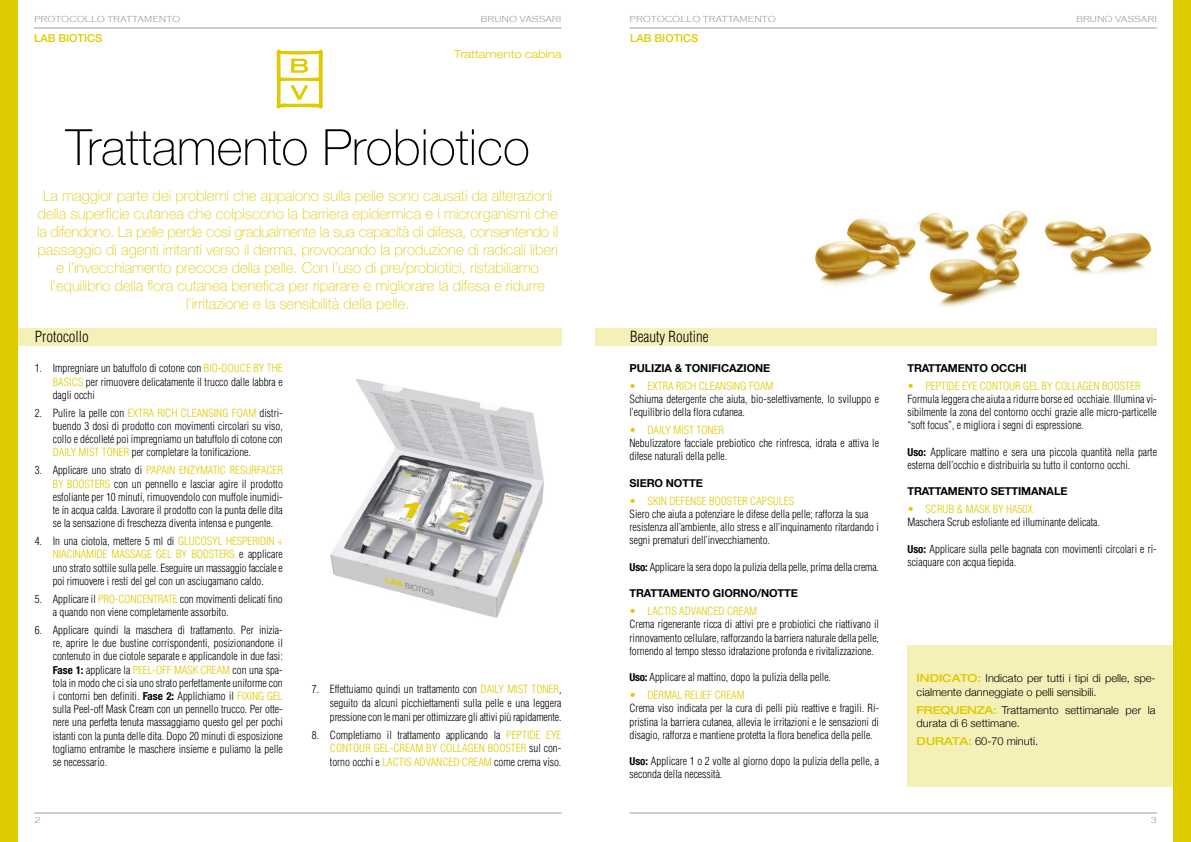
<style>
.page{position:relative;width:1191px;height:842px;background:#fff}
.page>*{position:absolute;margin:0;border:0;box-sizing:border-box;transform-origin:0 0}
.t1{font:100 50px "Helvetica Neue LT Std";color:#000}
.t2{font:100 15px/18px "Helvetica Neue LT Std";color:#decb00;text-align:center}
.t3{font:300 condensed 15px "Helvetica";color:#000}
.t4{font:300 condensed 11px/13.2px "Helvetica";color:#000;text-align:justify}
.t5{font:300 condensed 11px "Helvetica";color:#decb00}
.t6{font:300 11px/13.2px "Helvetica Neue";color:#000}
.t7{font:700 11px "Helvetica Neue";letter-spacing:-.01em;color:#000}
.t8{font:500 11px "Helvetica Neue LT Std";color:#decb00}
.t9{font:300 expanded 11px "Helvetica Neue";color:#decb00}
.t10{font:300 9px "Copperplate Gothic";color:#9d9d9c}
.s1{color:#decb00}
.s2{font-family:"Helvetica Neue";font-weight:700}
.s3{font-weight:500;font-stretch:expanded;color:#decb00}
</style>
<div class="page">
<hr style="left:34px;top:28px;width:527px;height:1px;background:#9e9e9c">
<hr style="left:34px;top:813px;width:527px;height:1px;background:#9e9e9c">
<hr style="left:629px;top:28px;width:528px;height:1px;background:#9e9e9c">
<hr style="left:629px;top:813px;width:528px;height:1px;background:#9e9e9c">
<div style="left:0;top:0;width:17px;height:842px;background:#decb00"></div>
<div style="left:1174px;top:0;width:17px;height:842px;background:#decb00"></div>
<svg style="left:277px;top:50px;width:46px;height:58px"></svg>
<div style="left:0;top:328px;width:561px;height:18px;background:#f5f0b8"></div>
<div style="left:595px;top:328px;width:562px;height:18px;background:#f5f0b8"></div>
<div style="left:907px;top:645px;width:267px;height:142px;background:#f5f0b8"></div>
<img style="left:815px;top:211px;width:337px;height:96px">
<img style="left:330px;top:379px;width:214px;height:239px">
<p class="t10" style="left:34px;top:14px;width:148px">PROTOCOLLO TRATTAMENTO</p>
<p class="t10" style="left:480px;top:14px;width:82px">BRUNO VASSARI</p>
<p class="t10" style="left:1076px;top:14px;width:82px">BRUNO VASSARI</p>
<p class="t10" style="left:629px;top:14px;width:148px">PROTOCOLLO TRATTAMENTO</p>
<p class="t8" style="left:34px;top:31px;width:70px">LAB BIOTICS</p>
<p class="t8" style="left:630px;top:32px;width:70px">LAB BIOTICS</p>
<p class="t9" style="left:454px;top:48px;width:109px">Trattamento cabina</p>
<h1 class="t1" style="left:66px;top:119px;width:466px">Trattamento Probiotico</h1>
<p class="t2" style="left:37px;top:187px;width:522px">La maggior parte dei problemi che appaiono sulla pelle sono causati da alterazioni della superficie cutanea che colpiscono la barriera epidermica e i microrganismi che la difendono. La pelle perde così gradualmente la sua capacità di difesa, consentendo il passaggio di agenti irritanti verso il derma, provocando la produzione di radicali liberi e l’invecchiamento precoce della pelle. Con l’uso di pre/probiotici, ristabiliamo l’equilibrio della flora cutanea benefica per riparare e migliorare la difesa e ridurre l’irritazione e la sensibilità della pelle.</p>
<h2 class="t3" style="left:35px;top:328px;width:56px">Protocollo</h2>
<h2 class="t3" style="left:630px;top:328px;width:80px">Beauty Routine</h2>
<p class="t4" style="left:53px;top:361px;width:232px;line-height:13.6px;text-indent:-18px">1. Impregniare un batuffolo di cotone con <span class="s1">BIO-DOUCE BY THE BASICS</span> per rimuovere delicatamente il trucco dalle labbra e dagli occhi</p>
<p class="t4" style="left:53px;top:406px;width:232px;text-indent:-18px">2. Pulire la pelle con <span class="s1">EXTRA RICH CLEANSING FOAM</span> distri&shy;buendo 3 dosi di prodotto con movimenti circolari su viso, collo e décolleté poi impregniamo un batuffolo di cotone con <span class="s1">DAILY MIST TONER</span> per completare la tonificazione.</p>
<p class="t4" style="left:53px;top:464px;width:232px;text-indent:-18px">3. Applicare uno strato di <span class="s1">PAPAIN ENZYMATIC RESURFACER BY BOOSTERS</span> con un pennello e lasciar agire il prodotto esfoliante per 10 minuti, rimuovendolo con muffole inumidi&shy;te in acqua calda. Lavorare il prodotto con la punta delle dita se la sensazione di freschezza diventa intensa e pungente.</p>
<p class="t4" style="left:53px;top:535px;width:232px;text-indent:-18px">4. In una ciotola, mettere 5 ml di <span class="s1">GLUCOSYL HESPERIDIN + NIACINAMIDE MASSAGE GEL BY BOOSTERS</span> e applicare uno strato sottile sulla pelle. Eseguire un massaggio facciale e poi rimuovere i resti del gel con un asciugamano caldo.</p>
<p class="t4" style="left:53px;top:592px;width:232px;text-indent:-18px">5. Applicare il <span class="s1">PRO-CONCENTRATE</span> con movimenti delicati fino a quando non viene completamente assorbito.</p>
<p class="t4" style="left:53px;top:623px;width:232px;text-indent:-18px">6. Applicare quindi la maschera di trattamento. Per inizia&shy;re, aprire le due bustine corrispondenti, posizionandone il contenuto in due ciotole separate e applicandole in due fasi:<br><span class="s2">Fase 1:</span> applicare la <span class="s1">PEEL-OFF MASK CREAM</span> con una spa&shy;tola in modo che ci sia uno strato perfettamente uniforme con i contorni ben definiti. <span class="s2">Fase 2:</span> Applichiamo il <span class="s1">FIXING GEL </span>sulla Peel-off Mask Cream con un pennello trucco. Per otte&shy;nere una perfetta tenuta massaggiamo questo gel per pochi istanti con la punta delle dita. Dopo 20 minuti di esposizione togliamo entrambe le maschere insieme e puliamo la pelle se necessario.</p>
<p class="t4" style="left:330px;top:682px;width:233px;line-height:14px;text-indent:-18px">7. Effettuiamo quindi un trattamento con <span class="s1">DAILY MIST TONER</span>, seguito da alcuni picchiettamenti sulla pelle e una leggera pressione con le mani per ottimizzare gli attivi più rapidamente.</p>
<p class="t4" style="left:330px;top:728px;width:233px;line-height:13.6px;text-indent:-18px">8. Completiamo il trattamento applicando la <span class="s1">PEPTIDE EYE CONTOUR GEL-CREAM BY COLLAGEN BOOSTER</span> sul con&shy;torno occhi e <span class="s1">LACTIS ADVANCED CREAM</span> come crema viso.</p>
<p class="t7" style="left:629px;top:359px;width:142px">PULIZIA &amp; TONIFICAZIONE</p>
<p class="t5" style="left:629px;top:379px;width:145px">• EXTRA RICH CLEANSING FOAM</p>
<p class="t4" style="left:629px;top:392px;width:251px">Schiuma detergente che aiuta, bio-selettivamente, lo sviluppo e l’equilibrio della flora cutanea.</p>
<p class="t5" style="left:629px;top:423px;width:96px">• DAILY MIST TONER</p>
<p class="t4" style="left:629px;top:437px;width:251px">Nebulizzatore facciale prebiotico che rinfresca, idrata e attiva le difese naturali della pelle.</p>
<p class="t7" style="left:629px;top:474px;width:75px">SIERO NOTTE</p>
<p class="t5" style="left:629px;top:494px;width:166px">• SKIN DEFENSE BOOSTER CAPSULES</p>
<p class="t4" style="left:629px;top:507px;width:251px;text-align:left">Siero che aiuta a potenziare le difese della pelle; rafforza la sua resistenza all’ambiente, allo stress e all’inquinamento ritardando i segni prematuri dell’invecchiamento.</p>
<p class="t4" style="left:629px;top:560px;width:251px"><span class="s2">Uso:</span> Applicare la sera dopo la pulizia della pelle, prima della crema.</p>
<p class="t7" style="left:629px;top:585px;width:170px">TRATTAMENTO GIORNO/NOTTE</p>
<p class="t5" style="left:629px;top:604px;width:129px">• LACTIS ADVANCED CREAM</p>
<p class="t4" style="left:629px;top:618px;width:251px">Crema rigenerante ricca di attivi pre e probiotici che riattivano il rinnovamento cellulare, rafforzando la barriera naturale della pelle, fornendo al tempo stesso idratazione profonda e rivitalizzazione.</p>
<p class="t4" style="left:629px;top:671px;width:203px"><span class="s2">Uso:</span> Applicare al mattino, dopo la pulizia della pelle.</p>
<p class="t5" style="left:629px;top:688px;width:117px">• DERMAL RELIEF CREAM</p>
<p class="t4" style="left:629px;top:702px;width:251px">Crema viso indicata per la cura di pelli più reattive e fragili. Ri&shy;pristina la barriera cutanea, allevia le irritazioni e le sensazioni di disagio, rafforza e mantiene protetta la flora benefica della pelle.</p>
<p class="t4" style="left:629px;top:755px;width:251px"><span class="s2">Uso:</span> Applicare 1 o 2 volte al giorno dopo la pulizia della pelle, a seconda della necessità.</p>
<p class="t7" style="left:907px;top:359px;width:121px">TRATTAMENTO OCCHI</p>
<p class="t5" style="left:907px;top:379px;width:235px">• PEPTIDE EYE CONTOUR GEL BY COLLAGEN BOOSTER</p>
<p class="t4" style="left:907px;top:392px;width:251px">Formula leggera che aiuta a ridurre borse ed occhiaie. Illumina vi&shy;sibilmente la zona del contorno occhi grazie alle micro-particelle “soft focus”, e migliora i segni di espressione.</p>
<p class="t4" style="left:907px;top:445px;width:251px"><span class="s2">Uso:</span> Applicare mattino e sera una piccola quantità nella parte esterna dell’occhio e distribuirla su tutto il contorno occhi.</p>
<p class="t7" style="left:907px;top:483px;width:162px">TRATTAMENTO SETTIMANALE</p>
<p class="t5" style="left:907px;top:502px;width:127px">• SCRUB &amp; MASK BY HA50X</p>
<p class="t4" style="left:907px;top:516px;width:194px">Maschera Scrub esfoliante ed illuminante delicata.</p>
<p class="t4" style="left:907px;top:542px;width:251px"><span class="s2">Uso:</span> Applicare sulla pelle bagnata con movimenti circolari e ri&shy;sciaquare con acqua tiepida.</p>
<p class="t6" style="left:916px;top:671px;width:240px"><span class="s3">INDICATO:</span> Indicato per tutti i tipi di pelle, spe&shy;cialmente danneggiate o pelli sensibili.</p>
<p class="t6" style="left:916px;top:702px;width:240px"><span class="s3">FREQUENZA:</span> Trattamento settimanale per la durata di 6 settimane.</p>
<p class="t6" style="left:916px;top:733px;width:123px"><span class="s3">DURATA:</span> 60-70 minuti.</p>
<p class="t10" style="left:34px;top:815px;width:8px">2</p>
<p class="t10" style="left:1150px;top:815px;width:8px">3</p>
</div>
